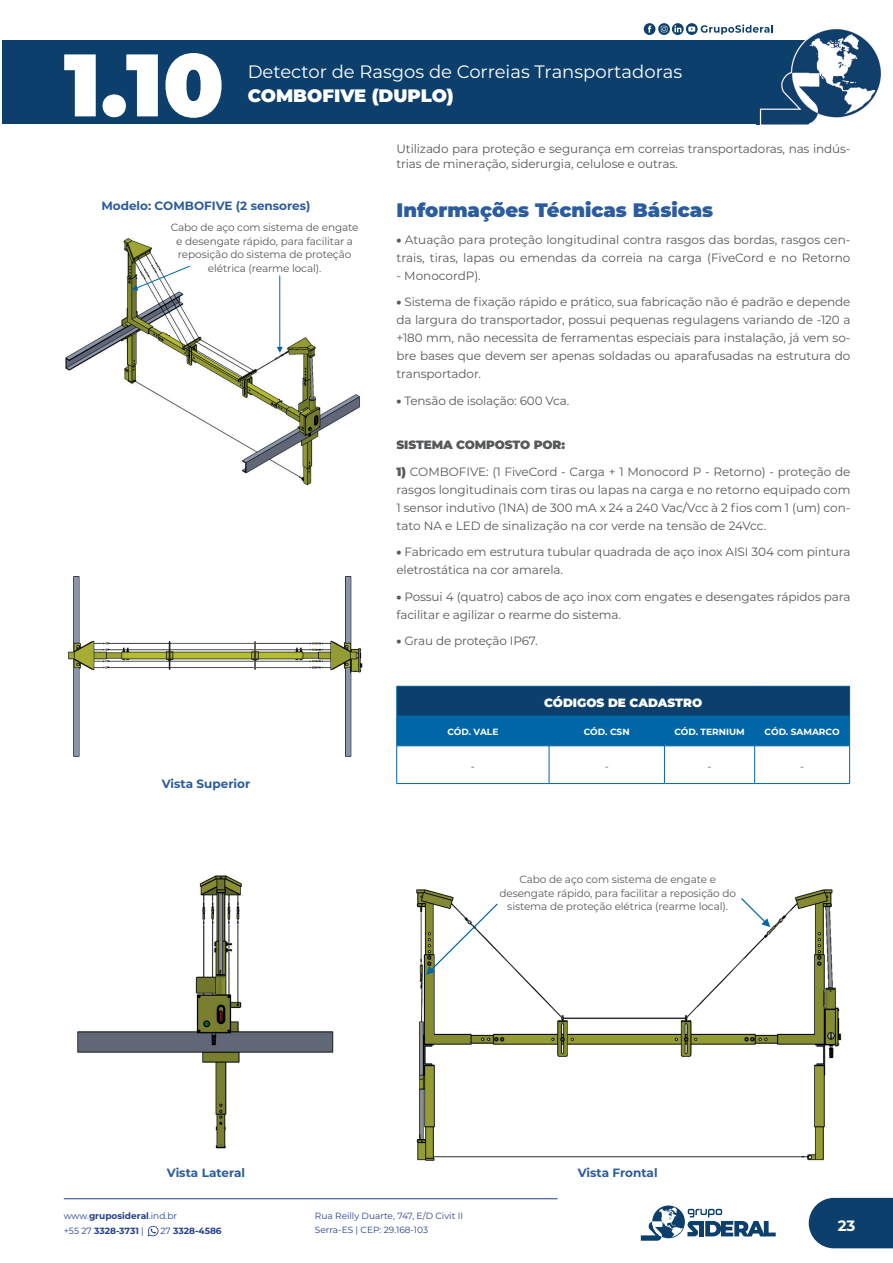
<style>
.page{position:relative;width:893px;height:1263px;background:#fff}
.page>*{position:absolute;margin:0;border:0;box-sizing:border-box;transform-origin:0 0}
.t1{font:900 88.5px "Montserrat";color:#fff}
.t2{font:900 19.5px "Montserrat";color:#2b5c9d}
.t3{font:18px "Montserrat";color:#fff}
.t4{font:900 18px "Montserrat";color:#fff}
.t5{font:700 15px "Montserrat";color:#fff}
.t6{font:12px/18px "Montserrat";letter-spacing:-.01em;color:#57585a}
.t7{font:700 12px "Montserrat";color:#2b5c9d}
.t8{font:900 12px "Montserrat";letter-spacing:-.01em;color:#57585a}
.t9{font:900 12px "Montserrat";color:#fff}
.t10{font:10.5px/13.5px "Montserrat";letter-spacing:-.01em;color:#57585a;text-align:center}
.t11{font:9px/13.5px "Montserrat";color:#253f8e}
.t12{font:700 9px/15px "Montserrat";color:#253f8e}
.t13{font:700 9px "Montserrat";color:#fff}
.s1{font-weight:900}
.s2{font-weight:400}
</style>
<div class="page">
<div style="left:809px;top:1198px;width:84px;height:50px;background:#0c3f6c"></div>
<div style="left:2px;top:40px;width:807px;height:84px;background:#0c3f6c"></div>
<img style="left:799px;top:29px;width:82px;height:96px">
<img style="left:757px;top:124px;width:42px;height:1px">
<img style="left:759px;top:40px;width:50px;height:84px">
<svg style="left:644px;top:23px;width:129px;height:12px"></svg>
<svg style="left:641px;top:1205px;width:135px;height:36px"></svg>
<svg style="left:148px;top:1226px;width:11px;height:10px"></svg>
<hr style="left:64px;top:1198px;width:494px;height:1px;background:#253f8e">
<img style="left:416px;top:889px;width:426px;height:272px">
<div style="left:397px;top:686px;width:453px;height:30px;background:#0c3f6c"></div>
<div style="left:397px;top:717px;width:452px;height:28px;background:#0166a5"></div>
<hr style="left:396px;top:686px;width:153px;height:1px;background:#0166a5">
<hr style="left:396px;top:686px;width:1px;height:30px;background:#0166a5">
<hr style="left:549px;top:686px;width:115px;height:1px;background:#0166a5">
<hr style="left:664px;top:686px;width:91px;height:1px;background:#0166a5">
<hr style="left:755px;top:686px;width:95px;height:1px;background:#0166a5">
<hr style="left:849px;top:686px;width:1px;height:30px;background:#0166a5">
<hr style="left:396px;top:716px;width:153px;height:1px;background:#0166a5">
<hr style="left:396px;top:716px;width:1px;height:30px;background:#0166a5">
<hr style="left:549px;top:716px;width:115px;height:1px;background:#0166a5">
<hr style="left:549px;top:716px;width:1px;height:30px;background:#0166a5">
<hr style="left:664px;top:716px;width:91px;height:1px;background:#0166a5">
<hr style="left:664px;top:716px;width:1px;height:30px;background:#0166a5">
<hr style="left:755px;top:716px;width:95px;height:1px;background:#0166a5">
<hr style="left:754px;top:716px;width:1px;height:30px;background:#0166a5">
<hr style="left:849px;top:716px;width:1px;height:30px;background:#0166a5">
<hr style="left:396px;top:745px;width:153px;height:1px;background:#0166a5">
<hr style="left:396px;top:746px;width:1px;height:37px;background:#0166a5">
<hr style="left:549px;top:745px;width:115px;height:1px;background:#0166a5">
<hr style="left:549px;top:746px;width:1px;height:37px;background:#0166a5">
<hr style="left:664px;top:745px;width:91px;height:1px;background:#0166a5">
<hr style="left:664px;top:746px;width:1px;height:37px;background:#0166a5">
<hr style="left:755px;top:745px;width:95px;height:1px;background:#0166a5">
<hr style="left:754px;top:746px;width:1px;height:37px;background:#0166a5">
<hr style="left:849px;top:746px;width:1px;height:37px;background:#0166a5">
<hr style="left:396px;top:783px;width:153px;height:1px;background:#0166a5">
<hr style="left:549px;top:783px;width:115px;height:1px;background:#0166a5">
<hr style="left:664px;top:783px;width:91px;height:1px;background:#0166a5">
<hr style="left:755px;top:783px;width:95px;height:1px;background:#0166a5">
<img style="left:65px;top:232px;width:295px;height:254px">
<img style="left:68px;top:576px;width:295px;height:181px">
<img style="left:77px;top:875px;width:257px;height:274px">
<svg style="left:132px;top:265px;width:59px;height:26px"></svg>
<svg style="left:277px;top:347px;width:6px;height:6px"></svg>
<hr style="left:279px;top:276px;width:1px;height:72px;background:#0166a5">
<svg style="left:740px;top:897px;width:30px;height:30px"></svg>
<svg style="left:426px;top:902px;width:73px;height:73px"></svg>
<h1 class="t1" style="left:64px;top:18px;width:162px">1.10</h1>
<h3 class="t3" style="left:248px;top:59px;width:436px">Detector de Rasgos de Correias Transportadoras</h3>
<h3 class="t4" style="left:248px;top:82px;width:208px">COMBOFIVE (DUPLO)</h3>
<p class="t6" style="left:396px;top:141px;width:455px;line-height:15px">Utilizado para proteção e segurança em correias transportadoras, nas indús&shy;trias de mineração, siderurgia, celulose e outras.</p>
<p class="t7" style="left:101px;top:197px;width:211px">Modelo: COMBOFIVE (2 sensores)</p>
<p class="t10" style="left:171px;top:220px;width:189px">Cabo de aço com sistema de engate e desengate rápido, para facilitar a reposição do sistema de proteção elétrica (rearme local).</p>
<p class="t7" style="left:162px;top:775px;width:90px">Vista Superior</p>
<h2 class="t2" style="left:396px;top:195px;width:318px">Informações Técnicas Básicas</h2>
<p class="t6" style="left:396px;top:230px;width:455px"><span class="s1">•</span> Atuação para proteção longitudinal contra rasgos das bordas, rasgos cen&shy;trais, tiras, lapas ou emendas da correia na carga (FiveCord e no Retorno</p>
<p class="t6" style="left:396px;top:266px;width:86px">- MonocordP).</p>
<p class="t6" style="left:396px;top:292px;width:455px;text-align:justify"><span class="s1">•</span> Sistema de fixação rápido e prático, sua fabricação não é padrão e depende da largura do transportador, possui pequenas regulagens variando de -120 a +180 mm, não necessita de ferramentas especiais para instalação, já vem so&shy;bre bases que devem ser apenas soldadas ou aparafusadas na estrutura do transportador.</p>
<p class="t6" style="left:396px;top:391px;width:174px"><span class="s1">•</span> Tensão de isolação: 600 Vca.</p>
<p class="t8" style="left:396px;top:436px;width:170px">SISTEMA COMPOSTO POR:</p>
<p class="t6" style="left:396px;top:462px;width:455px;text-align:justify"><span class="s1">1)</span> COMBOFIVE: (1 FiveCord - Carga + 1 Monocord P - Retorno) - proteção de rasgos longitudinais com tiras ou lapas na carga e no retorno equipado com 1 sensor indutivo (1NA) de 300 mA x 24 a 240 Vac/Vcc à 2 fios com 1 (um) con&shy;tato NA e LED de sinalização na cor verde na tensão de 24Vcc.</p>
<p class="t6" style="left:396px;top:542px;width:455px"><span class="s1">•</span> Fabricado em estrutura tubular quadrada de aço inox AISI 304 com pintura eletrostática na cor amarela.</p>
<p class="t6" style="left:396px;top:587px;width:455px"><span class="s1">•</span> Possui 4 (quatro) cabos de aço inox com engates e desengates rápidos para facilitar e agilizar o rearme do sistema.</p>
<p class="t6" style="left:396px;top:631px;width:143px"><span class="s1">•</span> Grau de proteção IP67.</p>
<p class="t9" style="left:544px;top:694px;width:160px">CÓDIGOS DE CADASTRO</p>
<p class="t13" style="left:447px;top:726px;width:52px">CÓD. VALE</p>
<p class="t13" style="left:584px;top:726px;width:47px">CÓD. CSN</p>
<p class="t13" style="left:674px;top:726px;width:72px">CÓD. TERNIUM</p>
<p class="t13" style="left:765px;top:726px;width:77px">CÓD. SAMARCO</p>
<p class="t10" style="left:471px;top:759px;width:6px">-</p>
<p class="t10" style="left:605px;top:759px;width:6px">-</p>
<p class="t10" style="left:707px;top:759px;width:6px">-</p>
<p class="t10" style="left:800px;top:759px;width:6px">-</p>
<p class="t10" style="left:499px;top:872px;width:238px">Cabo de aço com sistema de engate e desengate rápido, para facilitar a reposição do sistema de proteção elétrica (rearme local).</p>
<p class="t7" style="left:167px;top:1164px;width:80px">Vista Lateral</p>
<p class="t7" style="left:578px;top:1164px;width:81px">Vista Frontal</p>
<p class="t12" style="left:64px;top:1208px;width:115px"><span class="s2">www.</span>gruposideral<span class="s2">.ind.br +55 27</span> 3328-3731 <span class="s2">|</span></p>
<p class="t12" style="left:160px;top:1223px;width:63px"><span class="s2">27</span> 3328-4586</p>
<p class="t11" style="left:315px;top:1209px;width:150px">Rua Reilly Duarte, 747, E/D Civit II<br>Serra-ES | CEP: 29.168-103</p>
<p class="t5" style="left:838px;top:1215px;width:19px">23</p>
</div>
